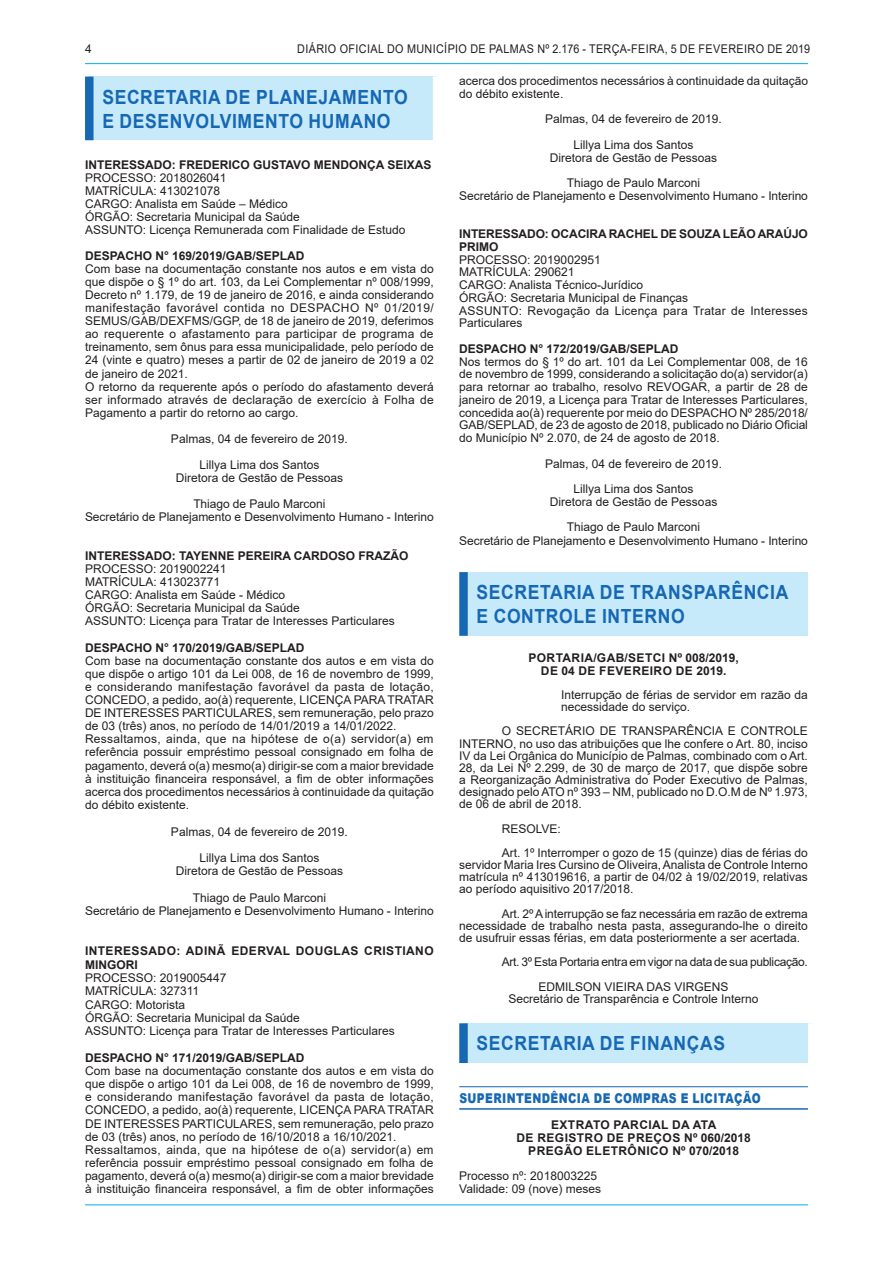
<style>
.page{position:relative;width:893px;height:1263px;background:#fff}
.page>*{position:absolute;margin:0;border:0;box-sizing:border-box;transform-origin:0 0}
.t1{font:700 19.5px/24px "Arial";letter-spacing:.035em;color:#1768b4;scale:.9 1}
.t2{font:900 13.5px "Arial";letter-spacing:.035em;color:#1768b4;scale:.8 1}
.t3{font:12px/13px "Arial";color:#231f20}
.t4{font:700 12px/12.8px "Arial";color:#231f20}
.t5{font:700 12px/12.8px "Arial";letter-spacing:.035em;color:#231f20}
.t6{font:12px/24.6px "Arial";letter-spacing:-.025em;color:#231f20}
.t7{font:12px "Arial";letter-spacing:.035em;color:#231f20;scale:.9 1}
</style>
<div class="page">
<hr style="left:85px;top:63px;width:723px;height:1px;background:#00aeef">
<hr style="left:85px;top:1204px;width:723px;height:1px;background:#00aeef">
<div style="left:89px;top:77px;width:348px;height:63px;background:#c6eafa"></div>
<div style="left:85px;top:77px;width:9px;height:63px;background:#1768b4"></div>
<div style="left:433px;top:77px;width:8px;height:63px;background:#fff"></div>
<div style="left:463px;top:572px;width:349px;height:64px;background:#c6eafa"></div>
<div style="left:459px;top:572px;width:9px;height:64px;background:#1768b4"></div>
<div style="left:808px;top:572px;width:8px;height:64px;background:#fff"></div>
<hr style="left:459px;top:1086px;width:349px;height:1px;background:#1768b4">
<hr style="left:459px;top:1108px;width:349px;height:2px;background:#1768b4">
<div style="left:463px;top:1023px;width:349px;height:40px;background:#c6eafa"></div>
<div style="left:459px;top:1023px;width:9px;height:40px;background:#1768b4"></div>
<div style="left:808px;top:1023px;width:8px;height:40px;background:#fff"></div>
<p class="t3" style="left:85px;top:42px;width:8px">4</p>
<p class="t7" style="left:297px;top:40px;width:571px">diário oficial DO MUNICÍPIO DE PALMAS nº 2.176 - TERÇA-feira, 5 de FEVEREI RO de 2019</p>
<h1 class="t1" style="left:102px;top:85px;width:339px">SECRETARIA DE PLANEJAMENTO<br>E DESENVOLVIMENTO HUMANO</h1>
<p class="t4" style="left:85px;top:158px;width:257px">INTERESSADO : FREDERICO GUSTAVO MENDONÇ</p>
<p class="t4" style="left:376px;top:158px;width:56px">A SEIXAS</p>
<p class="t3" style="left:85px;top:171px;width:322px">PROCESSO: 2018026041<br>MATRÍCULA: 413021078<br>CARGO: Analista em Saúde – Médico<br>ÓRGÃO: Secretaria Municipal da Saúde<br>ASSUNTO: Licença Remunerada com Finalidade de Estudo</p>
<p class="t4" style="left:85px;top:250px;width:219px">DESPACHO N° 169/2019/GAB/SEPLAD</p>
<p class="t3" style="left:85px;top:262px;width:350px">Com base na documentação constante nos autos e em vista do que dispõe o § 1º do art. 103, da Lei Complementar nº 008/1999, Decreto nº 1.179, de 19 de janeiro de 2016, e ainda considerando manifestação favorável contida no DESPACHO Nº 01/2019/ SEMUS/GAB/DEXFMS/GGP, de 18 de janeiro de 2019, deferimos ao requerente o afastamento para participar de programa de treinamento, sem ônus para essa municipalidade, pelo período de 24 (vinte e quatro) meses a partir de 02 de janeiro de 2019 a 02 de janeiro de 2021.<br>O retorno da requerente após o período do afastamento deverá ser informado através de declaração de exercício à Folha de Pagamento a partir do retorno ao cargo.</p>
<p class="t3" style="left:171px;top:425px;width:178px;line-height:26.1px;text-align:center">Palmas, 04 de fevereiro de 2019.<br>Lillya Lima dos Santos</p>
<p class="t3" style="left:176px;top:464px;width:169px;line-height:26.1px;text-align:center">Diretora de Gestão de Pessoas<br>Thiago de Paulo Marconi</p>
<p class="t3" style="left:85px;top:510px;width:350px">Secretário de Planejamento e Desenvolvimento Humano - I nterino</p>
<p class="t4" style="left:85px;top:550px;width:245px">INTERESSADO : TAYENN E PEREIRA CARDOSO</p>
<p class="t4" style="left:359px;top:550px;width:42px">FRAZÃO</p>
<p class="t3" style="left:85px;top:562px;width:311px">PROCESSO: 2019002241<br>MATRÍCULA: 413023771<br>CARGO: Analista em Saúde - Médico<br>ÓRGÃO: Secretaria Municipal da Saúde<br>ASSUNTO: Licença para Tratar de I nteresses Particulares</p>
<p class="t4" style="left:85px;top:641px;width:219px">DESPACHO N° 170/2019/GAB/SEPLAD</p>
<p class="t3" style="left:85px;top:654px;width:350px">Com base na documentação constante dos autos e em vista do que dispõe o artigo 101 da Lei 008, de 16 de novembro de 1999, e considerando manifestação favorável da pasta de lotação, CON CEDO, a pedido, ao(à) requerente, LI CEN ÇA PARA TRATAR DE INTERESSES PARTI CULARES, sem remuneração, pelo prazo de 03 (três) anos, no período de 14/01/2019 a 14/01/2022.<br>Ressaltamos, ainda, que na hipótese de o(a) servidor(a) em referência possuir empréstimo pessoal consignado em folha de pagamento, deverá o(a) mesmo(a) dirigir-se com a maior brevidade à instituição financeira responsável, a fim de obter informações acerca dos procedimentos necessários à continuidade da quitação do débito existente.</p>
<p class="t3" style="left:171px;top:825px;width:178px">Palmas, 04 de fevereiro de 2019.</p>
<p class="t3" style="left:176px;top:851px;width:169px;text-align:center">Lillya Lima dos Santos<br>Diretora de Gestão de Pessoas</p>
<p class="t3" style="left:85px;top:891px;width:350px;text-align:center">Thiago de Paulo Marconi<br>Secretário de Planejamento e Desenvolvimento Humano - I nterino</p>
<p class="t5" style="left:85px;top:945px;width:119px">INTERESSADO : ADINÃ</p>
<p class="t5" style="left:231px;top:945px;width:194px">EDERVAL DOUGLAS CRISTIANO</p>
<p class="t4" style="left:85px;top:958px;width:53px">MINGORI</p>
<p class="t3" style="left:85px;top:971px;width:311px">PROCESSO: 2019005447<br>MATRÍCULA: 327311<br>CARGO: Motorista<br>ÓRGÃO: Secretaria Municipal da Saúde<br>ASSUNTO: Licença para Tratar de I nteresses Particulares</p>
<p class="t4" style="left:85px;top:1051px;width:219px">DESPACHO N° 171/2019/GAB/SEPLAD</p>
<p class="t3" style="left:85px;top:1064px;width:350px">Com base na documentação constante dos autos e em vista do que dispõe o artigo 101 da Lei 008, de 16 de novembro de 1999, e considerando manifestação favorável da pasta de lotação, CON CEDO, a pedido, ao(à) requerente, LI CEN ÇA PARA TRATAR DE INTERESSES PARTI CULARES, sem remuneração, pelo prazo de 03 (três) anos, no período de 16/10/2018 a 16/10/2021.<br>Ressaltamos, ainda, que na hipótese de o(a) servidor(a) em referência possuir empréstimo pessoal consignado em folha de pagamento, deverá o(a) mesmo(a) dirigir-se com a maior brevidade à instituição financeira responsável, a fim de obter informações</p>
<p class="t3" style="left:459px;top:74px;width:350px">acerca dos procedimentos necessários à continuidade da quitação do débito existente.</p>
<p class="t3" style="left:545px;top:106px;width:178px;line-height:25.5px;text-align:center">Palmas, 04 de fevereiro de 2019.<br>Lillya Lima dos Santos</p>
<p class="t3" style="left:550px;top:144px;width:169px;line-height:25.5px;text-align:center">Diretora de Gestão de Pessoas<br>Thiago de Paulo Marconi</p>
<p class="t3" style="left:459px;top:189px;width:350px">Secretário de Planejamento e Desenvolvimento Humano - I nterino</p>
<p class="t4" style="left:459px;top:228px;width:349px">INTERESSADO : OCACIRA RACHEL DE SOUZA LEÃO ARAÚJO<br>PRIMO</p>
<p class="t3" style="left:459px;top:253px;width:350px">PROCESSO: 2019002951<br>MATRÍCULA: 290621<br>CARGO: Analista Técnico-Jurídico<br>ÓRGÃO: Secretaria Municipal de Finanças<br>ASSUNTO: Revogação da Licença para Tratar de I nteresses<br>Particulares</p>
<p class="t4" style="left:459px;top:342px;width:219px">DESPACHO N° 172/2019/GAB/SEPLAD</p>
<p class="t3" style="left:459px;top:355px;width:350px;text-align:justify">Nos termos do § 1º do art. 101 da Lei Complementar 008, de 16 de novembro de 1999, considerando a solicitação do(a) servidor(a) para retornar ao trabalho, resolvo REVOGAR, a partir de 28 de janeiro de 2019, a Licença para Tratar de I nteresses Particulares, concedida ao(à) requerente por meio do DESPACHO Nº 285/2018/ GAB/SEPLAD, de 23 de agosto de 2018, publicado no Diário Oficial do Município Nº 2.070, de 24 de agosto de 2018.</p>
<p class="t3" style="left:545px;top:450px;width:178px;line-height:25.5px;text-align:center">Palmas, 04 de fevereiro de 2019.<br>Lillya Lima dos Santos</p>
<p class="t3" style="left:550px;top:489px;width:169px;line-height:25.5px;text-align:center">Diretora de Gestão de Pessoas<br>Thiago de Paulo Marconi</p>
<p class="t3" style="left:459px;top:534px;width:350px">Secretário de Planejamento e Desenvolvimento Humano - I nterino</p>
<h1 class="t1" style="left:477px;top:580px;width:348px">SECRETARIA DE TRANS PARÊNCIA<br>E CONTROLE INTERNO</h1>
<p class="t5" style="left:528px;top:652px;width:212px;text-align:center">PORTARIA/GAB/SETCI Nº 008/2019,<br>DE 04 DE FEVEREIRO DE 2019.</p>
<p class="t3" style="left:561px;top:689px;width:248px;line-height:12.1px">I nterrupção de férias de servidor em razão da necessidade do serviço.</p>
<p class="t3" style="left:459px;top:725px;width:350px;line-height:12.1px;text-align:justify;text-indent:43px">O SECRETÁRIO DE TRANSPARÊN CIA E CONTROLE INTERNO, no uso das atribuições que lhe confere o Art. 80, inciso IV da Lei Orgânica do Município de Palmas, combinado com o Art.<br>28, da Lei Nº 2.299, de 30 de março de 2017, que dispõe sobre a Reorganização Administrativa do Poder Executivo de Palmas, designado pelo ATO nº 393 – NM, publicado no D.O.M de Nº 1.973, de 06 de abril de 2018.</p>
<p class="t3" style="left:502px;top:816px;width:308px;line-height:24.3px">RESOLVE:<br>Art. 1º I nterromper o gozo de 15 (quinze) dias de férias do</p>
<p class="t3" style="left:459px;top:859px;width:350px;line-height:12.1px;text-align:justify">servidor Maria I res Cursino de Oliveira, Analista de Controle I nterno matrícula nº 413019616, a partir de 04/02 à 19/02/2019, relativas ao período aquisitivo 2017/2018.</p>
<p class="t3" style="left:459px;top:907px;width:350px;line-height:12.1px;text-align:justify;text-indent:43px">Art. 2º A interrupção se faz necessária em razão de extrema necessidade de trabalho nesta pasta, assegurando-lhe o direito de usufruir essas férias, em data posteriormente a ser acertada.</p>
<p class="t6" style="left:539px;top:950px;width:271px;text-indent:-37px">Art. 3º Esta Portaria entra em vigor na data de sua publicação.<br>EDMI LSON VI EI RA DAS VI RGENS</p>
<p class="t3" style="left:508px;top:992px;width:252px">Secretário de Transparência e Controle I nterno</p>
<h1 class="t1" style="left:477px;top:1032px;width:276px">SECRETARIA DE FINANÇAS</h1>
<p class="t2" style="left:459px;top:1088px;width:378px">SUPERINTENDÊNCIA DE COMPRAS E LICITAÇÃO</p>
<p class="t5" style="left:517px;top:1119px;width:201px;text-indent:35px">EXTRATO PARCIAL DA ATA<br>DE REGISTRO DE PREÇOS</p>
<p class="t5" style="left:528px;top:1132px;width:224px;text-indent:156px">Nº 060/2018<br>PREGÃO ELETRÔNICO Nº 070/2018</p>
<p class="t3" style="left:459px;top:1170px;width:143px">Processo nº: 2018003225<br>Validade: 09 (nove) meses</p>
</div>
